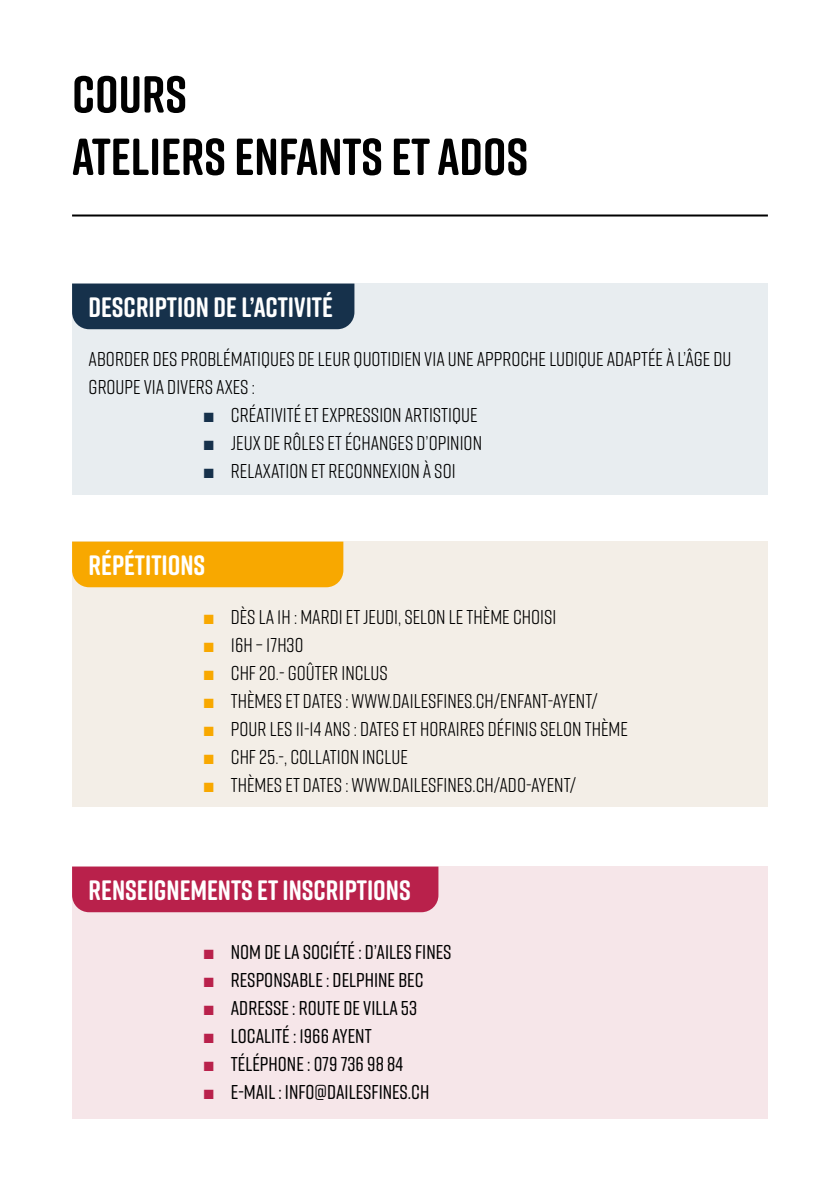
<style>
.page{position:relative;width:840px;height:1191px;background:#fff}
.page>*{position:absolute;margin:0;border:0;box-sizing:border-box;transform-origin:0 0}
.t1{font:700 52px/62.4px "Rift Soft";color:#000}
.t2{font:700 28px "Rift Soft";color:#fff}
.t3{font:20px/28px "Rift Soft";color:#000}
.t4{font:500 20px "Rift Soft";color:#000}
.s1{font-family:"Arial";color:#16314b}
.s2{font-family:"Arial";color:#f8a800}
.s3{font-family:"Arial";font-weight:400;color:#b9214b}
</style>
<div class="page">
<hr style="left:72px;top:214px;width:695px;height:2px;background:#000">
<div style="left:72px;top:283px;width:695px;height:212px;background:#e8edf0"></div>
<div style="left:72px;top:541px;width:695px;height:265px;background:#f3eee7"></div>
<div style="left:72px;top:866px;width:695px;height:253px;background:#f6e6e9"></div>
<div style="left:72px;top:283px;width:282px;height:46px;background:#16314b"></div>
<div style="left:72px;top:541px;width:271px;height:46px;background:#f8a800"></div>
<div style="left:72px;top:866px;width:366px;height:46px;background:#b9214b"></div>
<h1 class="t1" style="left:72px;top:62px;width:457px">COURS<br>ATELIERS ENFANTS ET ADOS</h1>
<h2 class="t2" style="left:89px;top:287px;width:245px">DESCRIPTION DE L’ACTIVITÉ</h2>
<p class="t3" style="left:89px;top:344px;width:644px">ABORDER DES PROBLÉMATIQUES DE LEUR QUOTIDIEN VIA UNE APPROCHE LUDIQUE ADAPTÉE À L’ÂGE DU<br>GROUPE VIA DIVERS AXES :</p>
<p class="t3" style="left:203px;top:400px;width:276px"><span class="s1">■</span> CRÉATIVITÉ ET EXPRESSION ARTISTIQUE</p>
<p class="t3" style="left:203px;top:428px;width:280px"><span class="s1">■</span> JEUX DE RÔLES ET ÉCHANGES D’OPINION</p>
<p class="t3" style="left:203px;top:456px;width:254px"><span class="s1">■</span> RELAXATION ET RECONNEXION À SOI</p>
<h2 class="t2" style="left:89px;top:545px;width:118px">RÉPÉTITIONS</h2>
<p class="t3" style="left:203px;top:602px;width:355px"><span class="s2">■</span> DÈS LA 1H : MARDI ET JEUDI, SELON LE THÈME CHOISI</p>
<p class="t3" style="left:203px;top:630px;width:102px"><span class="s2">■</span> 16H – 17H30</p>
<p class="t3" style="left:203px;top:658px;width:186px"><span class="s2">■</span> CHF 20.- GOÛTER INCLUS</p>
<p class="t3" style="left:203px;top:686px;width:396px"><span class="s2">■</span> THÈMES ET DATES : WWW.DAILESFINES.CH/ENFANT-AYENT/</p>
<p class="t3" style="left:203px;top:714px;width:426px"><span class="s2">■</span> POUR LES 11-14 ANS : DATES ET HORAIRES DÉFINIS SELON THÈME</p>
<p class="t3" style="left:203px;top:742px;width:206px"><span class="s2">■</span> CHF 25.-, COLLATION INCLUE</p>
<p class="t3" style="left:203px;top:770px;width:375px"><span class="s2">■</span> THÈMES ET DATES : WWW.DAILESFINES.CH/ADO-AYENT/</p>
<h2 class="t2" style="left:89px;top:870px;width:323px">RENSEIGNEMENTS ET INSCRIPTIONS</h2>
<p class="t4" style="left:203px;top:937px;width:250px"><span class="s3">■</span> NOM DE LA SOCIÉTÉ : D’AILES FINES</p>
<p class="t4" style="left:203px;top:965px;width:222px"><span class="s3">■</span> RESPONSABLE : DELPHINE BEC</p>
<p class="t4" style="left:203px;top:993px;width:216px"><span class="s3">■</span> ADRESSE : ROUTE DE VILLA 53</p>
<p class="t4" style="left:203px;top:1021px;width:170px"><span class="s3">■</span> LOCALITÉ : 1966 AYENT</p>
<p class="t4" style="left:203px;top:1049px;width:201px"><span class="s3">■</span> TÉLÉPHONE : 079 736 98 84</p>
<p class="t4" style="left:203px;top:1077px;width:228px"><span class="s3">■</span> E-MAIL : INFO@DAILESFINES.CH</p>
</div>
